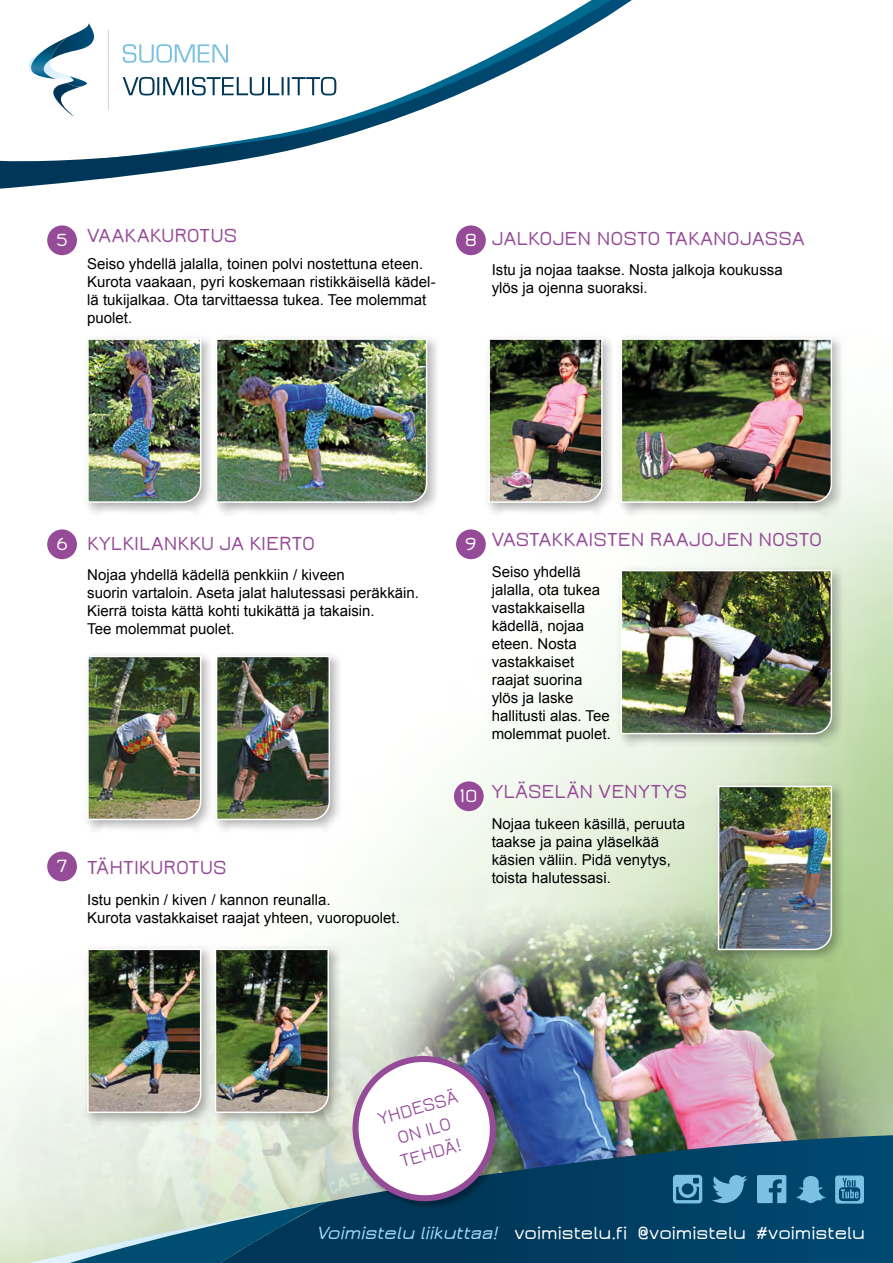
<style>
.page{position:relative;width:893px;height:1263px;background:#fff}
.page>*{position:absolute;margin:0;border:0;box-sizing:border-box;transform-origin:0 0}
.t1{font:600 21px "Jura";letter-spacing:.005em;color:#954b97}
.t2{font:600 19.5px "Jura";letter-spacing:-.005em;color:#fff}
.t3{font:500 19.5px/23.4px "Jura";color:#954b97;text-align:center}
.t4{font:15px/18px "Arial";color:#000}
.s1{font-style:italic;color:#a1daf8}
</style>
<div class="page">
<svg style="left:0;top:0;width:632px;height:189px"></svg>
<img style="left:0;top:447px;width:893px;height:755px">
<div style="left:83px;top:334px;width:131px;height:181px;background:#000;opacity:.3"></div>
<img style="left:86px;top:338px;width:116px;height:166px">
<div style="left:484px;top:334px;width:131px;height:181px;background:#000;opacity:.3"></div>
<img style="left:488px;top:338px;width:115px;height:166px">
<div style="left:713px;top:781px;width:132px;height:182px;background:#000;opacity:.3"></div>
<img style="left:717px;top:785px;width:116px;height:166px">
<div style="left:83px;top:651px;width:131px;height:182px;background:#000;opacity:.3"></div>
<img style="left:86px;top:655px;width:116px;height:166px">
<div style="left:83px;top:944px;width:131px;height:182px;background:#000;opacity:.3"></div>
<img style="left:86px;top:948px;width:116px;height:166px">
<div style="left:211px;top:651px;width:132px;height:182px;background:#000;opacity:.3"></div>
<img style="left:215px;top:655px;width:116px;height:166px">
<div style="left:210px;top:944px;width:132px;height:182px;background:#000;opacity:.3"></div>
<img style="left:214px;top:948px;width:116px;height:166px">
<div style="left:211px;top:334px;width:229px;height:181px;background:#000;opacity:.3"></div>
<img style="left:215px;top:338px;width:213px;height:166px">
<div style="left:616px;top:334px;width:229px;height:181px;background:#000;opacity:.3"></div>
<img style="left:620px;top:338px;width:213px;height:166px">
<div style="left:616px;top:565px;width:229px;height:182px;background:#000;opacity:.3"></div>
<img style="left:620px;top:569px;width:213px;height:166px">
<svg style="left:220px;top:1135px;width:673px;height:128px;background:#255975"></svg>
<svg style="left:0;top:1202px;width:327px;height:61px;background:#7ea2a7"></svg>
<svg style="left:757px;top:1175px;width:29px;height:28px"></svg>
<svg style="left:712px;top:1175px;width:35px;height:28px"></svg>
<svg style="left:673px;top:1175px;width:29px;height:28px"></svg>
<svg style="left:835px;top:1175px;width:29px;height:28px"></svg>
<svg style="left:796px;top:1176px;width:30px;height:27px"></svg>
<div style="left:47px;top:225px;width:30px;height:30px;background:#954b97;border-radius:50%"></div>
<div style="left:47px;top:529px;width:30px;height:30px;background:#954b97;border-radius:50%"></div>
<div style="left:47px;top:851px;width:30px;height:30px;background:#954b97;border-radius:50%"></div>
<div style="left:456px;top:225px;width:30px;height:30px;background:#954b97;border-radius:50%"></div>
<div style="left:456px;top:529px;width:30px;height:30px;background:#954b97;border-radius:50%"></div>
<div style="left:454px;top:781px;width:30px;height:30px;background:#954b97;border-radius:50%"></div>
<div style="left:353px;top:1056px;width:151px;height:153px;background:#000;opacity:.3"></div>
<svg style="left:348px;top:1051px;width:153px;height:155px"></svg>
<h2 class="t2" style="left:56px;top:230px;width:13px">5</h2>
<h1 class="t1" style="left:87px;top:225px;width:152px">VAAKAKUROTUS</h1>
<p class="t4" style="left:87px;top:255px;width:350px">Seiso yhdellä jalalla, toinen polvi nostettuna eteen.<br>Kurota vaakaan, pyri koskemaan ristikkäisellä kädel&shy;lä tukijalkaa. Ota tarvittaessa tukea. Tee molemmat puolet.</p>
<h2 class="t2" style="left:465px;top:230px;width:14px">8</h2>
<h1 class="t1" style="left:492px;top:227px;width:314px">JALKOJEN NOSTO TAKANOJASSA</h1>
<p class="t4" style="left:492px;top:261px;width:292px">Istu ja nojaa taakse. Nosta jalkoja koukussa ylös ja ojenna suoraksi.</p>
<h2 class="t2" style="left:56px;top:534px;width:13px">6</h2>
<h1 class="t1" style="left:87px;top:532px;width:229px">KYLKILANKKU JA KIERTO</h1>
<p class="t4" style="left:87px;top:566px;width:333px">Nojaa yhdellä kädellä penkkiin / kiveen<br>suorin vartaloin. Aseta jalat halutessasi peräkkäin.<br>Kierrä toista kättä kohti tukikättä ja takaisin.<br>Tee molemmat puolet.</p>
<h2 class="t2" style="left:57px;top:856px;width:12px">7</h2>
<h1 class="t1" style="left:87px;top:857px;width:141px">TÄHTIKUROTUS</h1>
<p class="t4" style="left:87px;top:890px;width:314px">Istu penkin / kiven / kannon reunalla.<br>Kurota vastakkaiset raajat yhteen, vuoropuolet.</p>
<h2 class="t2" style="left:465px;top:534px;width:13px">9</h2>
<h2 class="t2" style="left:460px;top:786px;width:19px">10</h2>
<h1 class="t1" style="left:492px;top:529px;width:332px">VASTAKKAISTEN RAAJOJEN NOSTO</h1>
<p class="t4" style="left:492px;top:563px;width:121px">Seiso yhdellä jalalla, ota tukea vastakkaisella kädellä, nojaa eteen. Nosta vastakkaiset raajat suorina ylös ja laske hallitusti alas. Tee molemmat puolet.</p>
<h1 class="t1" style="left:492px;top:781px;width:197px">YLÄSELÄN VENYTYS</h1>
<p class="t4" style="left:492px;top:815px;width:195px">Nojaa tukeen käsillä, peruuta taakse ja paina yläselkää käsien väliin. Pidä venytys, toista halutessasi.</p>
<h2 class="t3" style="left:375px;top:1108px;width:83px;rotate:-16deg">YHDESSÄ<br>ON ILO<br>TEHDÄ!</h2>
<h2 class="t2" style="left:316px;top:1223px;width:550px"><span class="s1">Voimistelu liikuttaa!</span> voimistelu.fi @voimistelu #voimistelu</h2>
</div>
